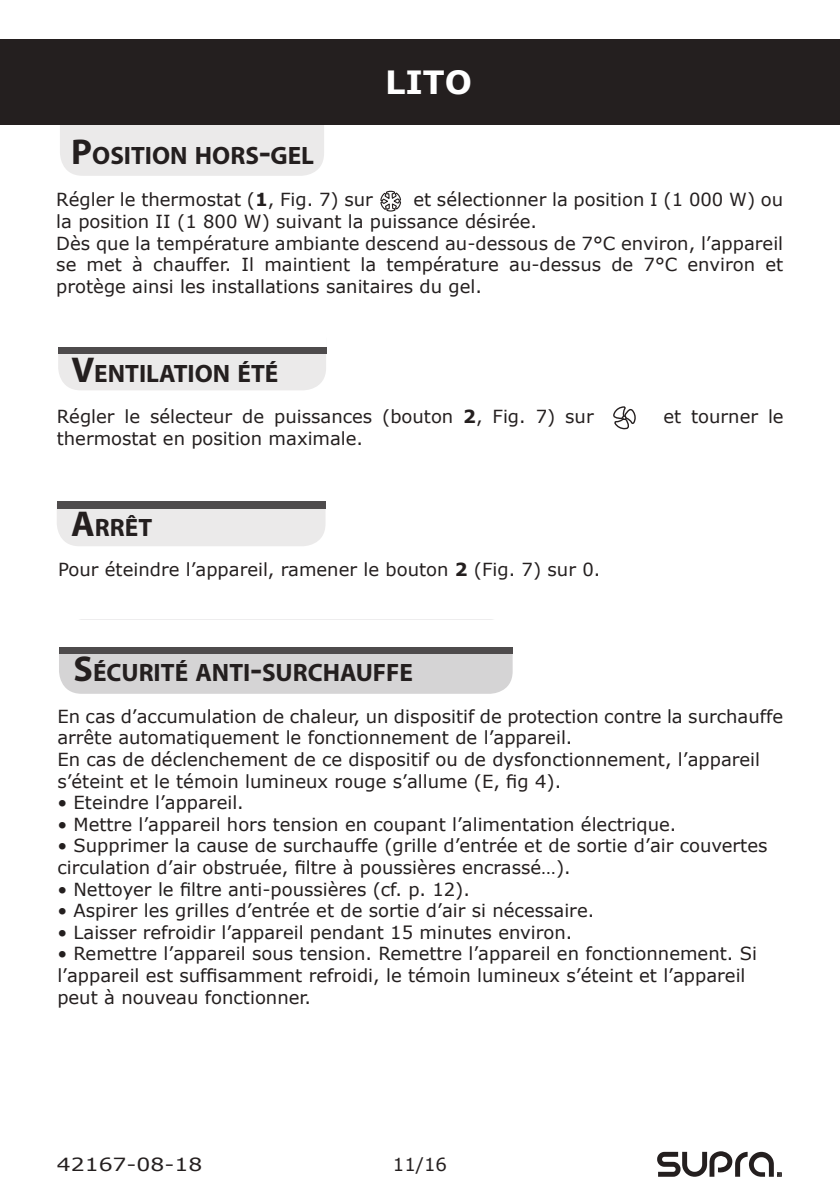
<style>
.page{position:relative;width:840px;height:1191px;background:#fff}
.page>*{position:absolute;margin:0;border:0;box-sizing:border-box;transform-origin:0 0}
.t1{font:700 32px "Verdana";color:#fff}
.t2{font:700 25.2px "Myriad Pro";color:#241f1f}
.t3{font:18.2px "Verdana";color:#241f1f;scale:1.21 1}
.t4{font:18px/21.6px "Verdana";color:#241f1f}
.s1{font-size:36px}
.s2{font-weight:700}
</style>
<div class="page">
<div style="left:58px;top:316px;width:268px;height:74px;background:#ebeaea;border-radius:23px"></div>
<div style="left:58px;top:308px;width:268px;height:39px;background:#fff"></div>
<div style="left:58px;top:347px;width:268px;height:6px;background:#4e4b4c"></div>
<div style="left:59px;top:619px;width:453px;height:75px;background:#d5d4d5;border-radius:23px"></div>
<div style="left:57px;top:619px;width:457px;height:29px;background:#fff"></div>
<div style="left:59px;top:648px;width:453px;height:6px;background:#4e4b4c"></div>
<svg style="left:380px;top:190px;width:22px;height:22px"></svg>
<div style="left:57px;top:472px;width:268px;height:74px;background:#ebeaea;border-radius:23px"></div>
<div style="left:57px;top:472px;width:269px;height:32px;background:#fff"></div>
<div style="left:57px;top:501px;width:268px;height:8px;background:#4e4b4c"></div>
<div style="left:60px;top:102px;width:264px;height:74px;background:#ebeaea;border-radius:23px"></div>
<svg style="left:613px;top:407px;width:23px;height:23px"></svg>
<div style="left:0;top:40px;width:839px;height:85px;background:#241f1f"></div>
<svg style="left:657px;top:1151px;width:124px;height:25px"></svg>
<h2 class="t2" style="left:71px;top:139px;width:244px"><span class="s1">P</span>OSITION HORS<span class="s1">-</span>GEL</h2>
<h1 class="t1" style="left:385px;top:61px;width:88px">LITO</h1>
<p class="t4" style="left:56px;top:189px;width:728px;text-indent:357px">et sélectionner la position I (1 000 W) ou la position II (1 800 W) suivant la puissance désirée.<br>Dès que la température ambiante descend au-dessous de 7°C environ, l’appareil se met à chauffer. Il maintient la température au-dessus de 7°C environ et protège ainsi les installations sanitaires du gel.</p>
<p class="t4" style="left:56px;top:189px;width:318px">Régler le thermostat (<span class="s2">1</span>, Fig. 7) sur</p>
<h2 class="t2" style="left:71px;top:357px;width:208px"><span class="s1">V</span>ENTILATION ÉTÉ</h2>
<p class="t4" style="left:57px;top:406px;width:538px">Régler le sélecteur de puissances (bouton <span class="s2">2</span>, Fig. 7) sur</p>
<p class="t4" style="left:663px;top:406px;width:122px">et tourner le</p>
<p class="t4" style="left:57px;top:428px;width:308px">thermostat en position maximale.</p>
<h2 class="t2" style="left:71px;top:511px;width:82px"><span class="s1">A</span>RRÊT</h2>
<p class="t4" style="left:58px;top:559px;width:543px">Pour éteindre l’appareil, ramener le bouton <span class="s2">2</span> (Fig. 7) sur 0.</p>
<h2 class="t2" style="left:73px;top:656px;width:341px"><span class="s1">S</span>ÉCURITÉ ANTI<span class="s1">-</span>SURCHAUFFE</h2>
<p class="t4" style="left:57px;top:705px;width:727px">En cas d’accumulation de chaleur, un dispositif de protection contre la surchauffe arrête automatiquement le fonctionnement de l’appareil.<br>En cas de déclenchement de ce dispositif ou de dysfonctionnement, l’appareil s’éteint et le témoin lumineux rouge s’allume (E, fig 4).</p>
<p class="t4" style="left:57px;top:792px;width:188px">• Eteindre l’appareil.</p>
<p class="t4" style="left:57px;top:813px;width:620px">• Mettre l’appareil hors tension en coupant l’alimentation électrique.</p>
<p class="t4" style="left:57px;top:835px;width:711px">• Supprimer la cause de surchauffe (grille d’entrée et de sortie d’air couvertes circulation d’air obstruée, filtre à poussières encrassé…).</p>
<p class="t4" style="left:57px;top:878px;width:414px">• Nettoyer le filtre anti-poussières (cf. p. 12).</p>
<p class="t4" style="left:57px;top:900px;width:538px">• Aspirer les grilles d’entrée et de sortie d’air si nécessaire.</p>
<p class="t4" style="left:57px;top:921px;width:516px">• Laisser refroidir l’appareil pendant 15 minutes environ.</p>
<p class="t4" style="left:57px;top:943px;width:700px">• Remettre l’appareil sous tension. Remettre l’appareil en fonctionnement. Si l’appareil est suffisamment refroidi, le témoin lumineux s’éteint et l’appareil peut à nouveau fonctionner.</p>
<p class="t3" style="left:57px;top:1152px;width:122px">42167-08-18</p>
<p class="t4" style="left:393px;top:1153px;width:55px">11/16</p>
</div>
